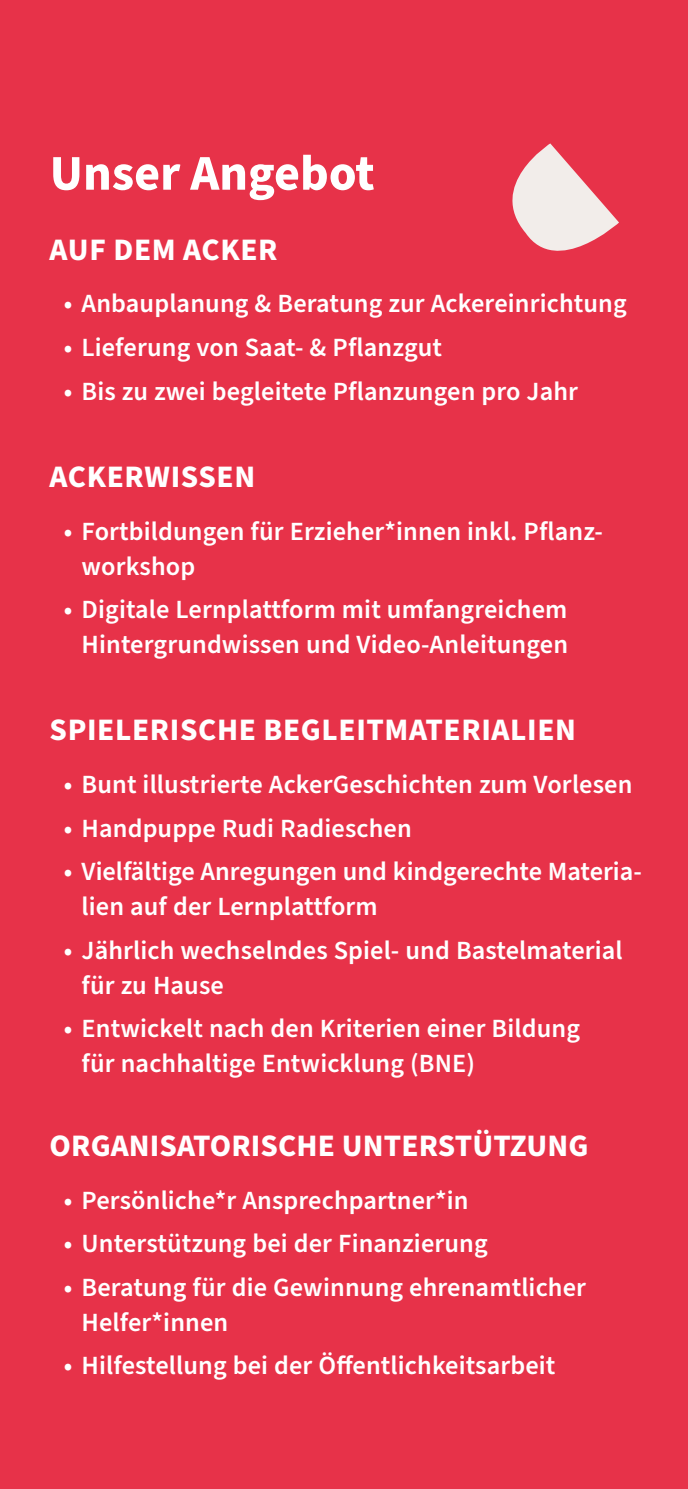
<style>
.page{position:relative;width:688px;height:1489px;background:#fff}
.page>*{position:absolute;margin:0;border:0;box-sizing:border-box;transform-origin:0 0}
.t1{font:700 50px "Source Sans Pro";color:#fff}
.t2{font:700 31.25px "Source Sans Pro";letter-spacing:.02em;color:#fff}
.t3{font:600 26.25px/35px "Source Sans Pro";letter-spacing:.005em;color:#fff}
</style>
<div class="page">
<div style="left:0;top:0;width:687px;height:1488px;background:#e73249"></div>
<svg style="left:512px;top:143px;width:107px;height:108px"></svg>
<h1 class="t1" style="left:50px;top:139px;width:326px">Unser Angebot</h1>
<p class="t2" style="left:50px;top:228px;width:229px">AUF DEM ACKER</p>
<p class="t3" style="left:64px;top:287px;width:564px">• Anbauplanung &amp; Beratung zur Ackereinrichtung</p>
<p class="t3" style="left:64px;top:330px;width:380px">• Lieferung von Saat- &amp; Pflanzgut</p>
<p class="t3" style="left:64px;top:374px;width:515px">• Bis zu zwei begleitete Pflanzungen pro Jahr</p>
<p class="t2" style="left:50px;top:455px;width:207px">ACKERWISSEN</p>
<p class="t3" style="left:82px;top:514px;width:523px;text-indent:-18px">• Fortbildungen für Erzieher*innen inkl. Pflanz&shy;workshop</p>
<p class="t3" style="left:64px;top:592px;width:505px;text-align:right">• Digitale Lernplattform mit umfangreichem<br>Hintergrundwissen und Video-Anleitungen</p>
<p class="t2" style="left:50px;top:708px;width:528px">SPIELERISCHE BEGLEITMATERIALIEN</p>
<p class="t3" style="left:64px;top:767px;width:570px">• Bunt illustrierte AckerGeschichten zum Vorlesen</p>
<p class="t3" style="left:64px;top:811px;width:349px">• Handpuppe Rudi Radieschen</p>
<p class="t3" style="left:82px;top:854px;width:561px;text-indent:-18px">• Vielfältige Anregungen und kindgerechte Materia&shy;lien auf der Lernplattform</p>
<p class="t3" style="left:82px;top:933px;width:542px;text-indent:-18px">• Jährlich wechselndes Spiel- und Bastelmaterial für zu Hause</p>
<p class="t3" style="left:82px;top:1011px;width:500px;text-indent:-18px">• Entwickelt nach den Kriterien einer Bildung für nachhaltige Entwicklung (BNE)</p>
<p class="t2" style="left:50px;top:1124px;width:540px">ORGANISATORISCHE UNTERSTÜTZUNG</p>
<p class="t3" style="left:64px;top:1183px;width:406px">• Persönliche*r Ansprechpartner*in</p>
<p class="t3" style="left:64px;top:1226px;width:425px">• Unterstützung bei der Finanzierung</p>
<p class="t3" style="left:82px;top:1270px;width:506px;text-indent:-18px">• Beratung für die Gewinnung ehrenamtlicher<br>Helfer*innen</p>
<p class="t3" style="left:64px;top:1348px;width:493px">• Hilfestellung bei der Öffentlichkeitsarbeit</p>
</div>
